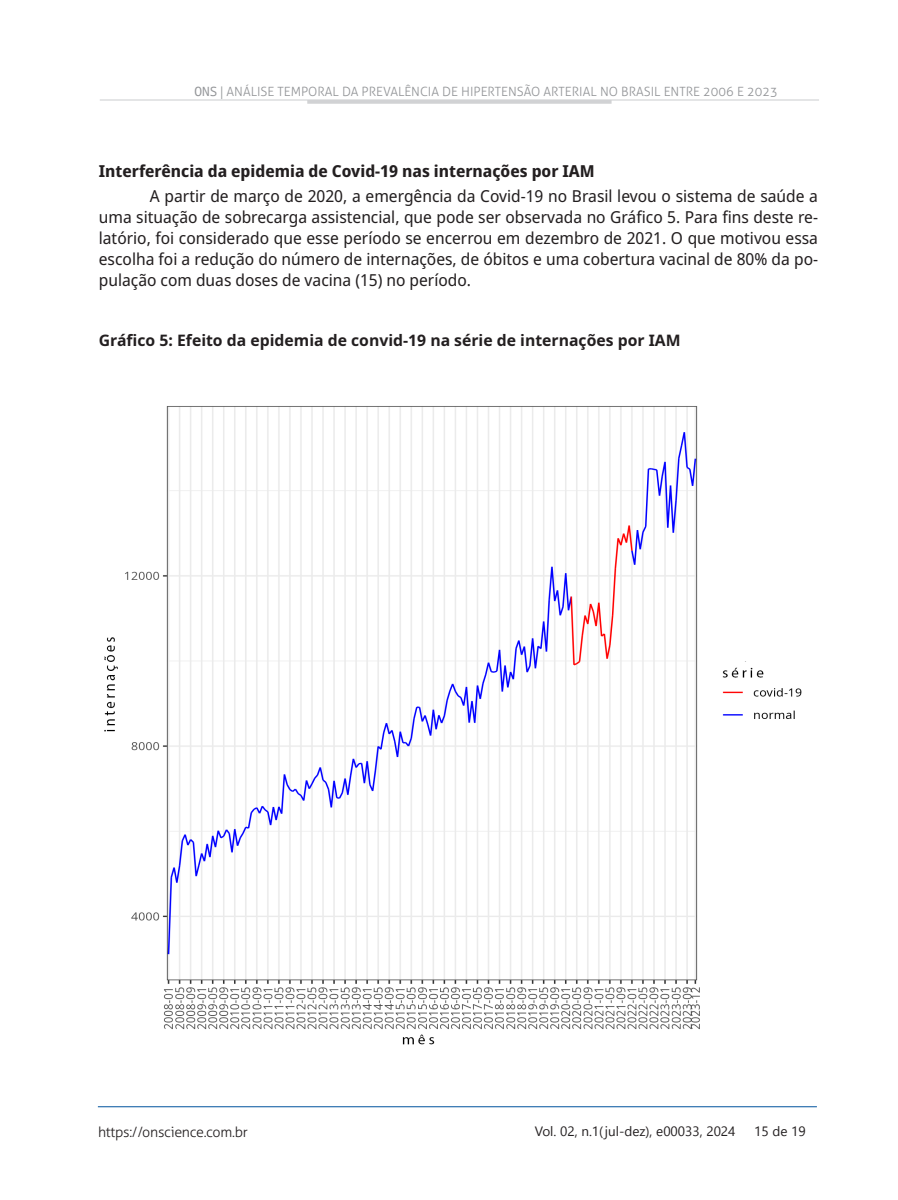
<style>
.page{position:relative;width:898px;height:1200px;background:#fff}
.page>*{position:absolute;margin:0;border:0;box-sizing:border-box;transform-origin:0 0}
.TEXTO_ARTIGO{font:16.5px/21px "Noto Sans Display";color:#231f20;text-align:justify}
.SUB_MARCADORES{font:700 16.5px "Noto Sans Display";color:#231f20}
.TITULO_TABELAS_E_FIGURAS{font:700 15.75px "Noto Sans";color:#231f20}
.t1{font:300 14.25px "Aller";letter-spacing:-.02em;color:#231f20}
.t2{font:13.5px "Leelawadee UI";color:#231f20}
.t3{font:300 12.75px "Aller";color:#939598}
.s1{font-family:"Noto Mono";font-weight:400}
.s2{font-family:"Minion Pro";font-weight:400}
</style>
<div class="page">
<hr style="left:100px;top:99px;width:718px;height:2px;background:#dcdddf">
<hr style="left:307px;top:100px;width:304px;height:4px;background:#d1d2d4">
<hr style="left:98px;top:1106px;width:718px;height:1px;background:#01539e">
<img style="left:104px;top:406px;width:698px;height:639px">
<p class="t3" style="left:194px;top:84px;width:584px"><span class="s1">ONS</span> <span class="s2">|</span> ANÁLISE TEMPORAL DA PREVALÊNCIA DE HIPERTENSÃO ARTERIAL NO BRASIL ENTRE 2006 E 2023</p>
<p class="SUB_MARCADORES" style="left:99px;top:159px;width:497px">Interferência da epidemia de Covid-19 nas internações por IAM</p>
<p class="TEXTO_ARTIGO" style="left:99px;top:186px;width:720px;text-indent:51px">A partir de março de 2020, a emergência da Covid-19 no Brasil levou o sistema de saúde a uma situação de sobrecarga assistencial, que pode ser observada no Gráfico 5. Para fins deste re&shy;latório, foi considerado que esse período se encerrou em dezembro de 2021. O que motivou essa escolha foi a redução do número de internações, de óbitos e uma cobertura vacinal de 80% da po&shy;pulação com duas doses de vacina (15) no período.</p>
<p class="TITULO_TABELAS_E_FIGURAS" style="left:99px;top:329px;width:583px">Gráfico 5: Efeito da epidemia de convid-19 na série de internações por IAM</p>
<p class="t1" style="left:98px;top:1123px;width:151px">https://onscience.com.br</p>
<p class="t2" style="left:534px;top:1121px;width:202px">Vol. 02, n.1(jul-dez), e00033, 2024</p>
<p class="t2" style="left:754px;top:1121px;width:53px">15 de 19</p>
</div>
